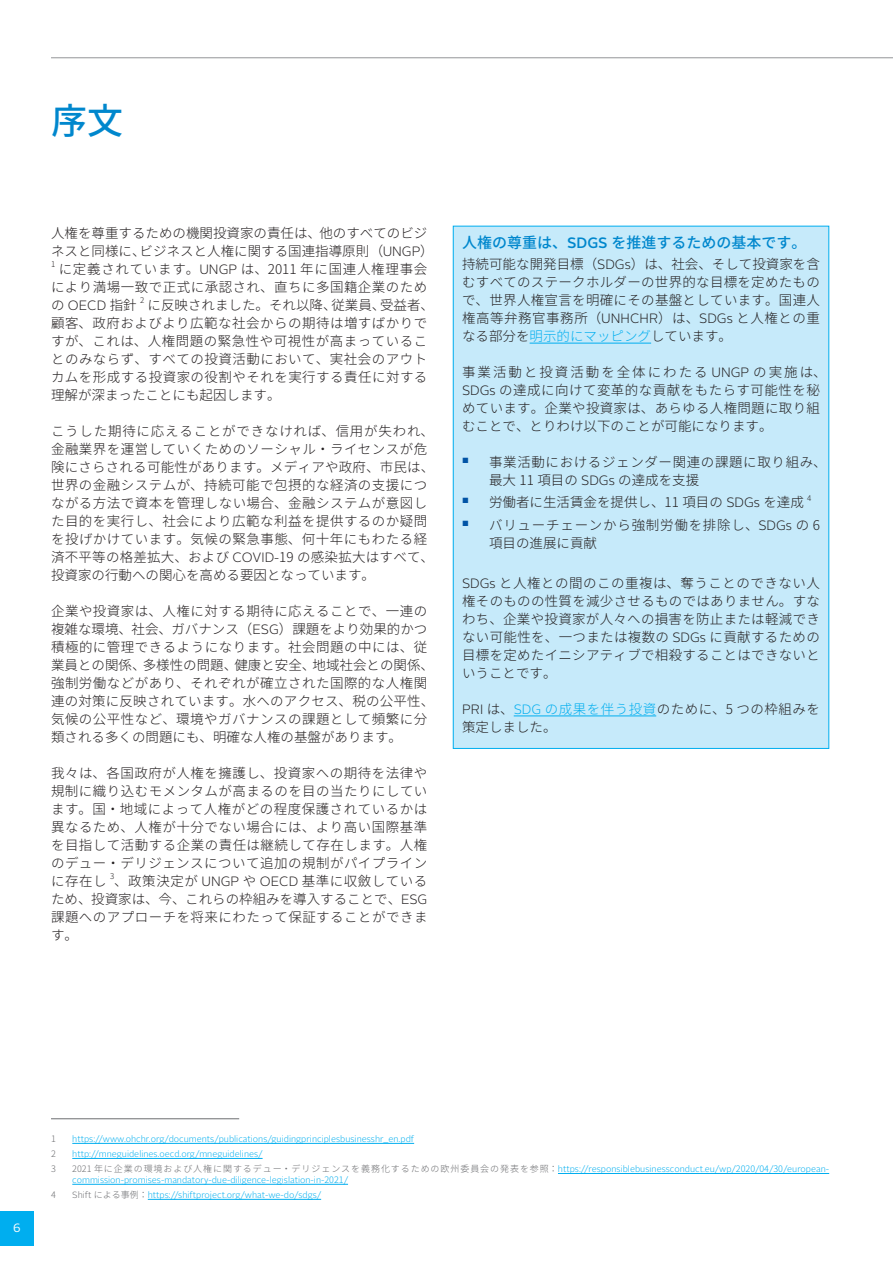
<style>
.page{position:relative;width:893px;height:1263px;background:#fff}
.page>*{position:absolute;margin:0;border:0;box-sizing:border-box;transform-origin:0 0}
.t1{font:500 36px "Noto Sans CJ Kjp";color:#0087cd}
.t2{font:500 15px "Noto Sans CJ Kjp";color:#0087cd}
.t3{font:300 13.5px/18px "Noto Sans CJ Kjp";letter-spacing:.035em;color:#231f20}
.t4{font:300 13.5px/18px "Noto Sans CJ Kjp";color:#231f20}
.t5{font:300 13.5px/18px "Noto Sans CJ Kjp";letter-spacing:.055em;color:#231f20}
.t6{font:300 13.5px "Alright Sans";color:#231f20}
.t7{font:12px "Alright Sans";color:#fff}
.t8{font:300 9px/10.8px "Alright Sans";color:#00aeef}
.t9{font:300 9px "Noto Sans CJ Kjp";color:#6c6d70}
.t10{font:300 7.8px "Noto Sans CJ Kjp";color:#231f20}
.s1{font-family:"Alright Sans"}
.s2{font-family:"Noto Sans CJ Kjp"}
.s3{color:#00aeef}
.s4{font-family:"Alright Sans";color:#00aeef}
.s5{font-family:"Noto Sans CJ Kjp";color:#6c6d70}
.s6{color:#6c6d70}
</style>
<div class="page">
<hr style="left:51px;top:57px;width:842px;height:1px;background:#939598">
<div style="left:0;top:1212px;width:34px;height:34px;background:#00aeef"></div>
<hr style="left:51px;top:1118px;width:188px;height:1px;background:#6c6d70">
<hr style="left:72px;top:1143px;width:342px;height:1px;background:#00aeef">
<hr style="left:72px;top:1158px;width:191px;height:1px;background:#00aeef">
<hr style="left:558px;top:1173px;width:271px;height:1px;background:#00aeef">
<hr style="left:72px;top:1184px;width:276px;height:1px;background:#00aeef">
<hr style="left:148px;top:1199px;width:173px;height:1px;background:#00aeef">
<div style="left:453px;top:226px;width:376px;height:522px;background:#c6eafa"></div>
<hr style="left:530px;top:343px;width:121px;height:1px;background:#00aeef">
<hr style="left:514px;top:715px;width:142px;height:1px;background:#00aeef">
<h1 class="t1" style="left:51px;top:100px;width:73px">序文</h1>
<p class="t4" style="left:51px;top:224px;width:384px">人権を尊重するための機関投資家の責任は、他のすべてのビジネスと同様に、ビジネスと人権に関する国連指導原則（<span class="s1">UNGP</span>）</p>
<p class="t10" style="left:51px;top:260px;width:6px">1</p>
<p class="t3" style="left:51px;top:260px;width:378px;text-align:center">に定義されています。<span class="s1">UNGP</span> は、2011 年に国連人権理事会により満場一致で正式に承認され、直ちに多国籍企業のため</p>
<p class="t6" style="left:51px;top:296px;width:87px"><span class="s2">の</span> OECD <span class="s2">指針</span></p>
<p class="t10" style="left:140px;top:296px;width:6px">2</p>
<p class="t3" style="left:51px;top:296px;width:385px;text-indent:97px">に反映されました。それ以降、従業員、受益者、顧客、政府およびより広範な社会からの期待は増すばかりですが、これは、人権問題の緊急性や可視性が高まっていることのみならず、すべての投資活動において、実社会のアウトカムを形成する投資家の役割やそれを実行する責任に対する理解が深まったことにも起因します。</p>
<p class="t3" style="left:51px;top:422px;width:385px">こうした期待に応えることができなければ、信用が失われ、金融業界を運営していくためのソーシャル・ライセンスが危険にさらされる可能性があります。メディアや政府、市民は、世界の金融システムが、持続可能で包摂的な経済の支援につながる方法で資本を管理しない場合、金融システムが意図した目的を実行し、社会により広範な利益を提供するのか疑問を投げかけています。気候の緊急事態、何十年にもわたる経済不平等の格差拡大、および <span class="s1">COVID-</span>19 の感染拡大はすべて、投資家の行動への関心を高める要因となっています。</p>
<p class="t3" style="left:51px;top:602px;width:385px">企業や投資家は、人権に対する期待に応えることで、一連の複雑な環境、社会、ガバナンス（<span class="s1">ESG</span>）課題をより効果的かつ積極的に管理できるようになります。社会問題の中には、従業員との関係、多様性の問題、健康と安全、地域社会との関係、強制労働などがあり、それぞれが確立された国際的な人権関連の対策に反映されています。水へのアクセス、税の公平性、気候の公平性など、環境やガバナンスの課題として頻繁に分類される多くの問題にも、明確な人権の基盤があります。</p>
<p class="t3" style="left:51px;top:764px;width:378px;text-align:justify">我々は、各国政府が人権を擁護し、投資家への期待を法律や規制に織り込むモメンタムが高まるのを目の当たりにしています。国・地域によって人権がどの程度保護されているかは異なるため、人権が十分でない場合には、より高い国際基準を目指して活動する企業の責任は継続して存在します。人権のデュー・デリジェンスについて追加の規制がパイプラインに存在し</p>
<p class="t10" style="left:110px;top:872px;width:6px">3</p>
<p class="t3" style="left:51px;top:872px;width:378px;text-align:justify;text-indent:63px">、政策決定が <span class="s1">UNGP</span> や <span class="s1">OECD</span> 基準に収斂しているため、投資家は、今、これらの枠組みを導入することで、<span class="s1">ESG</span>課題へのアプローチを将来にわたって保証することができます。</p>
<p class="t2" style="left:462px;top:234px;width:346px">人権の尊重は、<span class="s1">SDGS</span> を推進するための基本です。</p>
<p class="t3" style="left:462px;top:255px;width:359px;text-align:justify">持続可能な開発目標（<span class="s1">SDGs</span>）は、社会、そして投資家を含むすべてのステークホルダーの世界的な目標を定めたもので、世界人権宣言を明確にその基盤としています。国連人権高等弁務官事務所（<span class="s1">UNHCHR</span>）は、<span class="s1">SDGs</span> と人権との重なる部分を<span class="s3">明示的にマッピング</span>しています。</p>
<p class="t3" style="left:462px;top:363px;width:366px">事業活動と投資活動を全体にわたる <span class="s1">UNGP</span> の実施は、<br><span class="s1">SDGs</span> の達成に向けて変革的な貢献をもたらす可能性を秘めています。企業や投資家は、あらゆる人権問題に取り組むことで、とりわけ以下のことが可能になります。</p>
<p class="t3" style="left:489px;top:453px;width:339px;text-indent:-27px"><sup>■</sup> 事業活動におけるジェンダー関連の課題に取り組み、最大 11 項目の <span class="s1">SDGs</span> の達成を支援</p>
<p class="t4" style="left:462px;top:494px;width:343px"><sup>■</sup> 労働者に生活賃金を提供し、11 項目の <span class="s1">SDGs</span> を達成</p>
<p class="t10" style="left:807px;top:493px;width:6px">4</p>
<p class="t5" style="left:489px;top:516px;width:332px;text-indent:-27px"><sup>■</sup> バリューチェーンから強制労働を排除し、<span class="s1">SDGs</span> の 6項目の進展に貢献</p>
<p class="t3" style="left:462px;top:574px;width:359px;text-align:justify"><span class="s1">SDGs</span> と人権との間のこの重複は、奪うことのできない人権そのものの性質を減少させるものではありません。すなわち、企業や投資家が人々への損害を防止または軽減できない可能性を、一つまたは複数の <span class="s1">SDGs</span> に貢献するための目標を定めたイニシアティブで相殺することはできないということです。</p>
<p class="t3" style="left:462px;top:700px;width:359px"><span class="s1">PRI</span> は、<span class="s4">SDG</span> <span class="s3">の成果を伴う投資</span>のために、5 つの枠組みを策定しました。</p>
<p class="t7" style="left:13px;top:1220px;width:9px">6</p>
<p class="t9" style="left:51px;top:1134px;width:6px">1</p>
<p class="t8" style="left:72px;top:1134px;width:343px">https://www.ohchr.org/documents/publications/guidingprinciplesbusinesshr_en.pdf</p>
<p class="t9" style="left:51px;top:1149px;width:6px">2</p>
<p class="t8" style="left:72px;top:1149px;width:192px">http://mneguidelines.oecd.org/mneguidelines/</p>
<p class="t9" style="left:51px;top:1164px;width:6px">3</p>
<p class="t8" style="left:72px;top:1164px;width:758px"><span class="s5">2021 年に企業の環境および人権に関するデュー・デリジェンスを義務化するための欧州委員会の発表を参照：</span>https://responsiblebusinessconduct.eu/wp/<span class="s2">2020</span>/<span class="s2">04</span>/<span class="s2">30</span>/european&shy;commission-promises-mandatory-due-diligence-legislation-in-<span class="s2">2021</span>/</p>
<p class="t9" style="left:51px;top:1190px;width:6px">4</p>
<p class="t8" style="left:72px;top:1189px;width:250px"><span class="s6">Shift</span> <span class="s5">による事例：</span>https://shiftproject.org/what-we-do/sdgs/</p>
</div>
